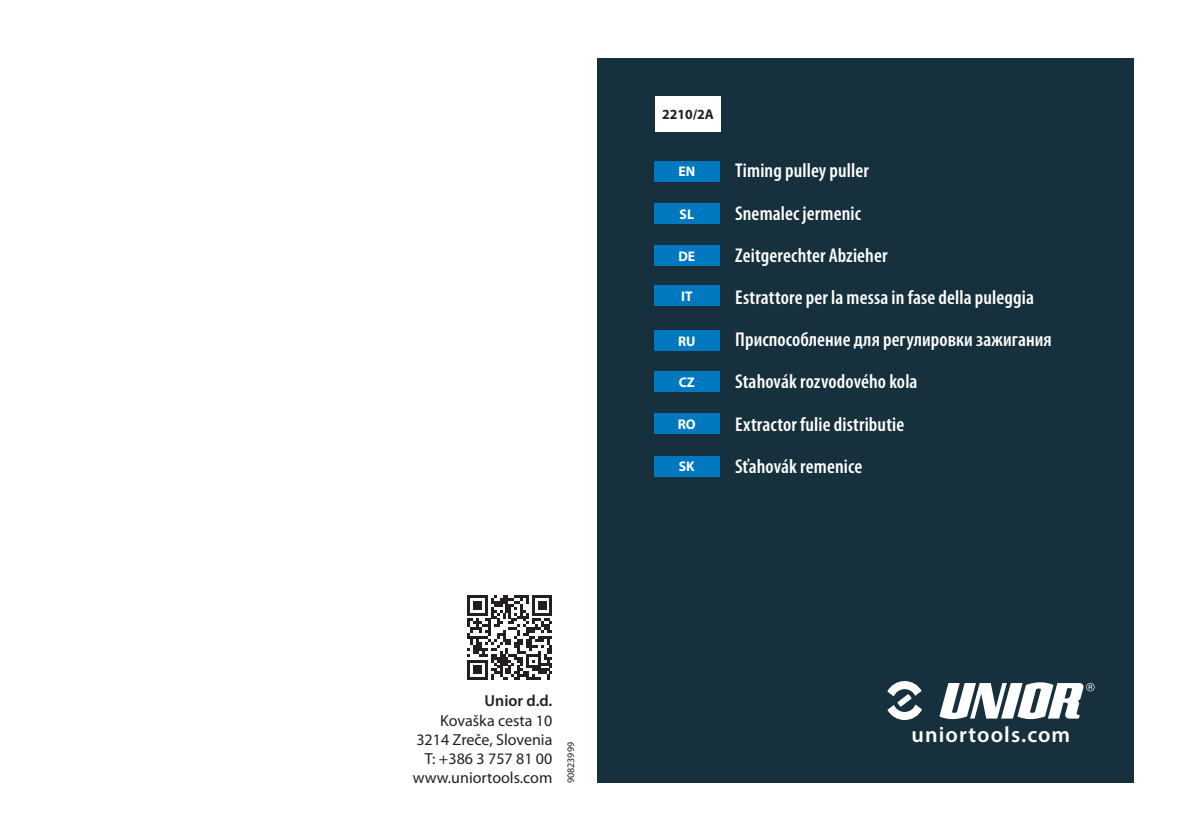
<style>
.page{position:relative;width:1191px;height:840px;background:#fff}
.page>*{position:absolute;margin:0;border:0;box-sizing:border-box;transform-origin:0 0}
.t1{font:600 22px "Myriad Pro";letter-spacing:.05em;color:#fff}
.ang_ime_artikla{font:600 condensed 20px "Myriad Pro";letter-spacing:.005em;color:#fff}
.t2{font:16px "Myriad Pro";color:#231f20}
.t3{font:600 16px "Myriad Pro";color:#231f20}
.oznaka{font:700 14px "Myriad Pro";color:#fff}
.nem_št_artikla{font:700 14px "Myriad Pro";color:#231f20}
.t4{font:10px "Myriad Pro";color:#231f20}
</style>
<div class="page">
<div style="left:597px;top:58px;width:537px;height:723px;background:#16303d"></div>
<svg style="left:467px;top:595px;width:85px;height:84px"></svg>
<svg style="left:939px;top:682px;width:155px;height:36px"></svg>
<svg style="left:887px;top:681px;width:35px;height:38px"></svg>
<div style="left:655px;top:96px;width:65px;height:35px;background:#fff"></div>
<div style="left:654px;top:160px;width:65px;height:21px;background:#0078c0"></div>
<div style="left:654px;top:203px;width:65px;height:21px;background:#0078c0"></div>
<div style="left:654px;top:245px;width:65px;height:21px;background:#0078c0"></div>
<div style="left:654px;top:285px;width:65px;height:21px;background:#0078c0"></div>
<div style="left:654px;top:330px;width:65px;height:21px;background:#0078c0"></div>
<div style="left:654px;top:371px;width:65px;height:21px;background:#0078c0"></div>
<div style="left:654px;top:413px;width:65px;height:21px;background:#0078c0"></div>
<div style="left:654px;top:455px;width:65px;height:21px;background:#0078c0"></div>
<p class="nem_št_artikla" style="left:662px;top:105px;width:53px">2210/2A</p>
<p class="oznaka" style="left:678px;top:162px;width:18px">EN</p>
<p class="oznaka" style="left:679px;top:205px;width:16px">SL</p>
<p class="oznaka" style="left:678px;top:247px;width:18px">DE</p>
<p class="oznaka" style="left:681px;top:287px;width:13px">IT</p>
<p class="oznaka" style="left:678px;top:332px;width:19px">RU</p>
<p class="oznaka" style="left:679px;top:373px;width:18px">CZ</p>
<p class="oznaka" style="left:678px;top:414px;width:19px">RO</p>
<p class="oznaka" style="left:679px;top:457px;width:17px">SK</p>
<p class="ang_ime_artikla" style="left:735px;top:158px;width:135px">Timing pulley puller</p>
<p class="ang_ime_artikla" style="left:735px;top:200px;width:127px">Snemalec jermenic</p>
<p class="ang_ime_artikla" style="left:735px;top:243px;width:154px">Zeitgerechter Abzieher</p>
<p class="ang_ime_artikla" style="left:735px;top:285px;width:300px">Estrattore per la messa in fase della puleggia</p>
<p class="ang_ime_artikla" style="left:735px;top:327px;width:318px">Приспособление для регулировки зажигания</p>
<p class="ang_ime_artikla" style="left:735px;top:369px;width:184px">Stahovák rozvodového kola</p>
<p class="ang_ime_artikla" style="left:735px;top:411px;width:170px">Extractor fulie distributie</p>
<p class="ang_ime_artikla" style="left:735px;top:453px;width:128px">Sťahovák remenice</p>
<p class="t3" style="left:484px;top:690px;width:69px">Unior d.d.</p>
<p class="t2" style="left:440px;top:710px;width:114px">Kovaška cesta 10</p>
<p class="t2" style="left:416px;top:729px;width:137px">3214 Zreče, Slovenia</p>
<p class="t2" style="left:425px;top:748px;width:129px">T: +386 3 757 81 00</p>
<p class="t2" style="left:413px;top:767px;width:141px">www.uniortools.com</p>
<p class="t4" style="left:564px;top:782px;width:43px;rotate:-90deg">90823999</p>
<p class="t1" style="left:911px;top:720px;width:160px">uniortools.com</p>
</div>
